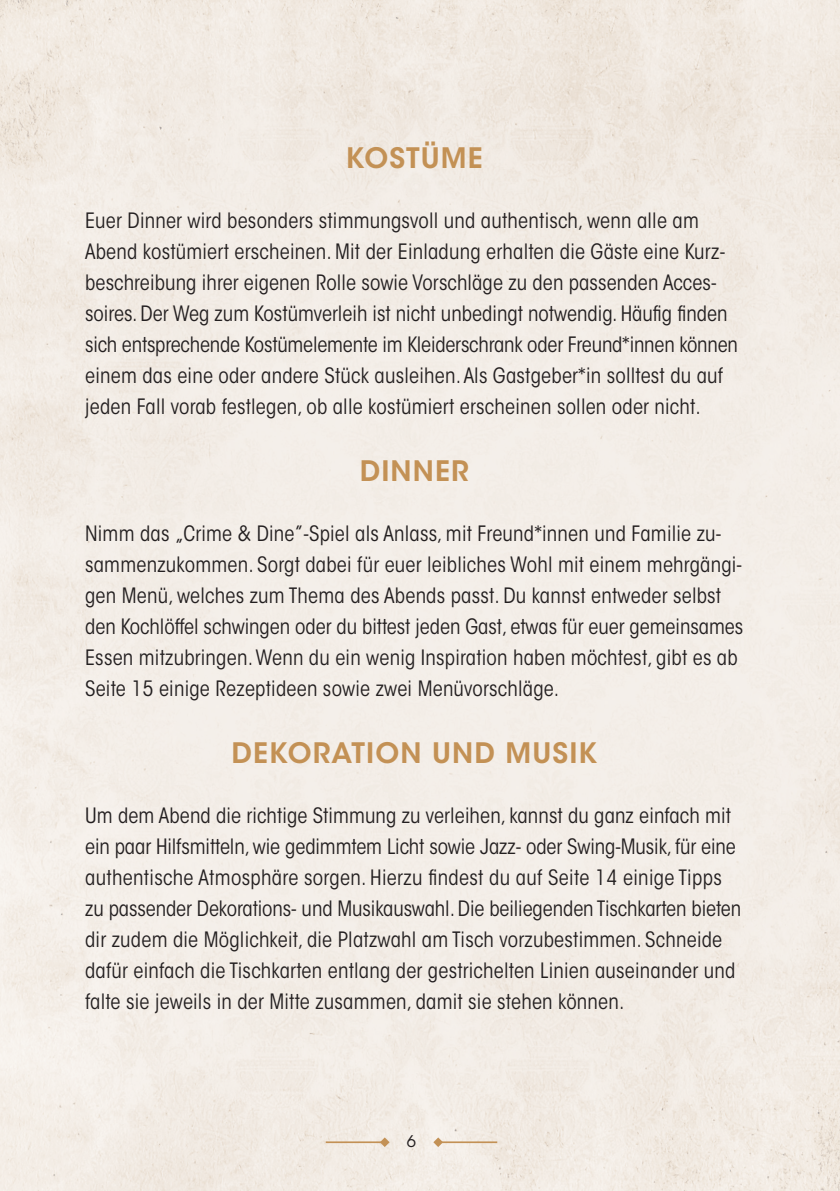
<style>
.page{position:relative;width:840px;height:1191px;background:#fff}
.page>*{position:absolute;margin:0;border:0;box-sizing:border-box;transform-origin:0 0}
.t1{font:600 28px "ITC Avant Garde Std";letter-spacing:.04em;color:#c39155}
.t2{font:condensed 21px/31px "ITC Avant Garde Std";letter-spacing:.01em;color:#231f20}
.t3{font:16px "ITC Avant Garde Std";color:#231f20}
</style>
<div class="page">
<div style="left:0;top:0;width:839px;height:1191px;background:#f3ece6"></div>
<svg style="left:380px;top:1137px;width:9px;height:10px"></svg>
<hr style="left:325px;top:1141px;width:59px;height:2px;background:#c39155">
<svg style="left:433px;top:1137px;width:10px;height:10px"></svg>
<hr style="left:438px;top:1141px;width:59px;height:2px;background:#c39155">
<h1 class="t1" style="left:345px;top:140px;width:138px">KOSTÜME</h1>
<p class="t2" style="left:85px;top:204px;width:654px">Euer Dinner wird besonders stimmungsvoll und authentisch, wenn alle am Abend kostümiert erscheinen. Mit der Einladung erhalten die Gäste eine Kurz&shy;beschreibung ihrer eigenen Rolle sowie Vorschläge zu den passenden Acces&shy;soires. Der Weg zum Kostümverleih ist nicht unbedingt notwendig. Häufig finden sich entsprechende Kostümelemente im Kleiderschrank oder Freund*innen können einem das eine oder andere Stück ausleihen. Als Gastgeber*in solltest du auf jeden Fall vorab festlegen, ob alle kostümiert erscheinen sollen oder nicht.</p>
<h1 class="t1" style="left:359px;top:453px;width:110px">DINNER</h1>
<p class="t2" style="left:85px;top:517px;width:659px">Nimm das „Crime &amp; Dine”-Spiel als Anlass, mit Freund*innen und Familie zu&shy;sammenzukommen. Sorgt dabei für euer leibliches Wohl mit einem mehrgängi&shy;gen Menü, welches zum Thema des Abends passt. Du kannst entweder selbst den Kochlöffel schwingen oder du bittest jeden Gast, etwas für euer gemeinsames Essen mitzubringen. Wenn du ein wenig Inspiration haben möchtest, gibt es ab Seite 15 einige Rezeptideen sowie zwei Menüvorschläge.</p>
<h1 class="t1" style="left:231px;top:735px;width:367px">DEKORATION UND MUSIK</h1>
<p class="t2" style="left:85px;top:799px;width:657px">Um dem Abend die richtige Stimmung zu verleihen, kannst du ganz einfach mit ein paar Hilfsmitteln, wie gedimmtem Licht sowie Jazz- oder Swing-Musik, für eine authentische Atmosphäre sorgen. Hierzu findest du auf Seite 14 einige Tipps zu passender Dekorations- und Musikauswahl. Die beiliegenden Tischkarten bieten dir zudem die Möglichkeit, die Platzwahl am Tisch vorzubestimmen. Schneide dafür einfach die Tischkarten entlang der gestrichelten Linien auseinander und falte sie jeweils in der Mitte zusammen, damit sie stehen können.</p>
<p class="t3" style="left:406px;top:1131px;width:11px">6</p>
</div>
